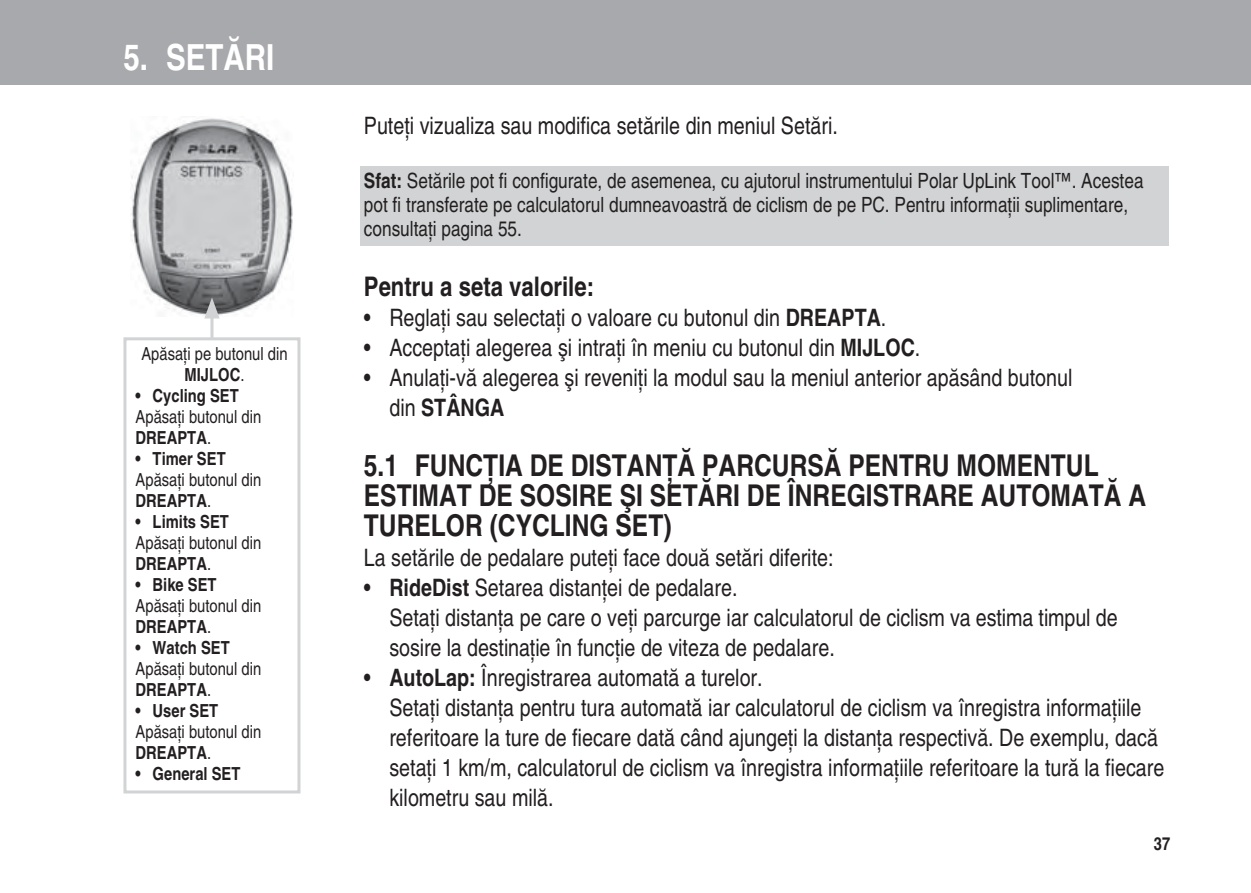
<style>
.page{position:relative;width:1251px;height:893px;background:#fff}
.page>*{position:absolute;margin:0;border:0;box-sizing:border-box;transform-origin:0 0}
.t1{font:700 condensed 36px "Nimbus San L";color:#fff}
.t2{font:700 condensed 30px/30px "Nimbus San L";color:#231f20}
.t3{font:700 condensed 27px "Nimbus San L";color:#231f20}
.t4{font:condensed 24px/30px "Nimbus San L";color:#231f20}
.t5{font:condensed 21px/24px "Nimbus San L";color:#231f20}
.t6{font:condensed 18px/21px "Nimbus San L";color:#231f20}
.t7{font:700 condensed 18px "Nimbus San L";color:#231f20}
.s1{font-weight:700}
</style>
<div class="page">
<div style="left:0;top:0;width:1250px;height:85px;background:#a7a9ac"></div>
<div style="left:123px;top:337px;width:177px;height:456px;border:3px solid #d1d3d4"></div>
<img style="left:131px;top:118px;width:162px;height:197px">
<hr style="left:210px;top:314px;width:3px;height:24px;background:#d1d3d4">
<svg style="left:204px;top:297px;width:15px;height:21px"></svg>
<div style="left:360px;top:166px;width:808px;height:80px;background:#d1d3d4"></div>
<h1 class="t1" style="left:123px;top:39px;width:152px">5. SETĂRI</h1>
<p class="t6" style="left:141px;top:344px;width:148px;text-align:center">Apăsaţi pe butonul din<br><span class="s1">MIJLOC</span>.</p>
<p class="t7" style="left:136px;top:387px;width:105px">• Cycling SET</p>
<p class="t6" style="left:136px;top:407px;width:127px">Apăsaţi butonul din<br><span class="s1">DREAPTA</span>.</p>
<p class="t7" style="left:136px;top:450px;width:92px">• Timer SET</p>
<p class="t6" style="left:136px;top:470px;width:127px">Apăsaţi butonul din<br><span class="s1">DREAPTA</span>.</p>
<p class="t7" style="left:136px;top:513px;width:95px">• Limits SET</p>
<p class="t6" style="left:136px;top:533px;width:127px">Apăsaţi butonul din<br><span class="s1">DREAPTA</span>.</p>
<p class="t7" style="left:136px;top:576px;width:82px">• Bike SET</p>
<p class="t6" style="left:136px;top:596px;width:127px">Apăsaţi butonul din<br><span class="s1">DREAPTA</span>.</p>
<p class="t7" style="left:136px;top:639px;width:96px">• Watch SET</p>
<p class="t6" style="left:136px;top:659px;width:127px">Apăsaţi butonul din<br><span class="s1">DREAPTA</span>.</p>
<p class="t7" style="left:136px;top:702px;width:84px">• User SET</p>
<p class="t6" style="left:136px;top:722px;width:127px">Apăsaţi butonul din<br><span class="s1">DREAPTA</span>.</p>
<p class="t7" style="left:136px;top:765px;width:106px">• General SET</p>
<p class="t4" style="left:364px;top:111px;width:475px">Puteţi vizualiza sau modifica setările din meniul Setări.</p>
<p class="t5" style="left:364px;top:169px;width:781px"><span class="s1">Sfat:</span> Setările pot fi configurate, de asemenea, cu ajutorul instrumentului Polar UpLink Tool™. Acestea pot fi transferate pe calculatorul dumneavoastră de ciclism de pe PC. Pentru informaţii suplimentare, consultaţi pagina 55.</p>
<p class="t3" style="left:364px;top:273px;width:232px">Pentru a seta valorile:</p>
<p class="t4" style="left:364px;top:303px;width:524px">• Reglaţi sau selectaţi o valoare cu butonul din <span class="s1">DREAPTA</span>.</p>
<p class="t4" style="left:364px;top:333px;width:558px">• Acceptaţi alegerea şi intraţi în meniu cu butonul din <span class="s1">MIJLOC</span>.</p>
<p class="t4" style="left:389px;top:363px;width:684px;text-indent:-26px">• Anulaţi-vă alegerea şi reveniţi la modul sau la meniul anterior apăsând butonul din <span class="s1">STÂNGA</span></p>
<p class="t2" style="left:364px;top:451px;width:783px">5.1 FUNCŢIA DE DISTANŢĂ PARCURSĂ PENTRU MOMENTUL<br>ESTIMAT DE SOSIRE ŞI SETĂRI DE ÎNREGISTRARE AUTOMATĂ A<br>TURELOR (CYCLING SET)</p>
<p class="t4" style="left:364px;top:543px;width:471px">La setările de pedalare puteţi face două setări diferite:</p>
<p class="t4" style="left:389px;top:573px;width:729px;text-indent:-26px">• <span class="s1">RideDist</span> Setarea distanţei de pedalare.<br>Setaţi distanţa pe care o veţi parcurge iar calculatorul de ciclism va estima timpul de sosire la destinaţie în funcţie de viteza de pedalare.</p>
<p class="t4" style="left:389px;top:663px;width:776px;text-indent:-26px">• <span class="s1">AutoLap:</span> Înregistrarea automată a turelor.<br>Setaţi distanţa pentru tura automată iar calculatorul de ciclism va înregistra informaţiile referitoare la ture de fiecare dată când ajungeţi la distanţa respectivă. De exemplu, dacă setaţi 1 km/m, calculatorul de ciclism va înregistra informaţiile referitoare la tură la fiecare kilometru sau milă.</p>
<p class="t7" style="left:1153px;top:835px;width:18px">37</p>
</div>
